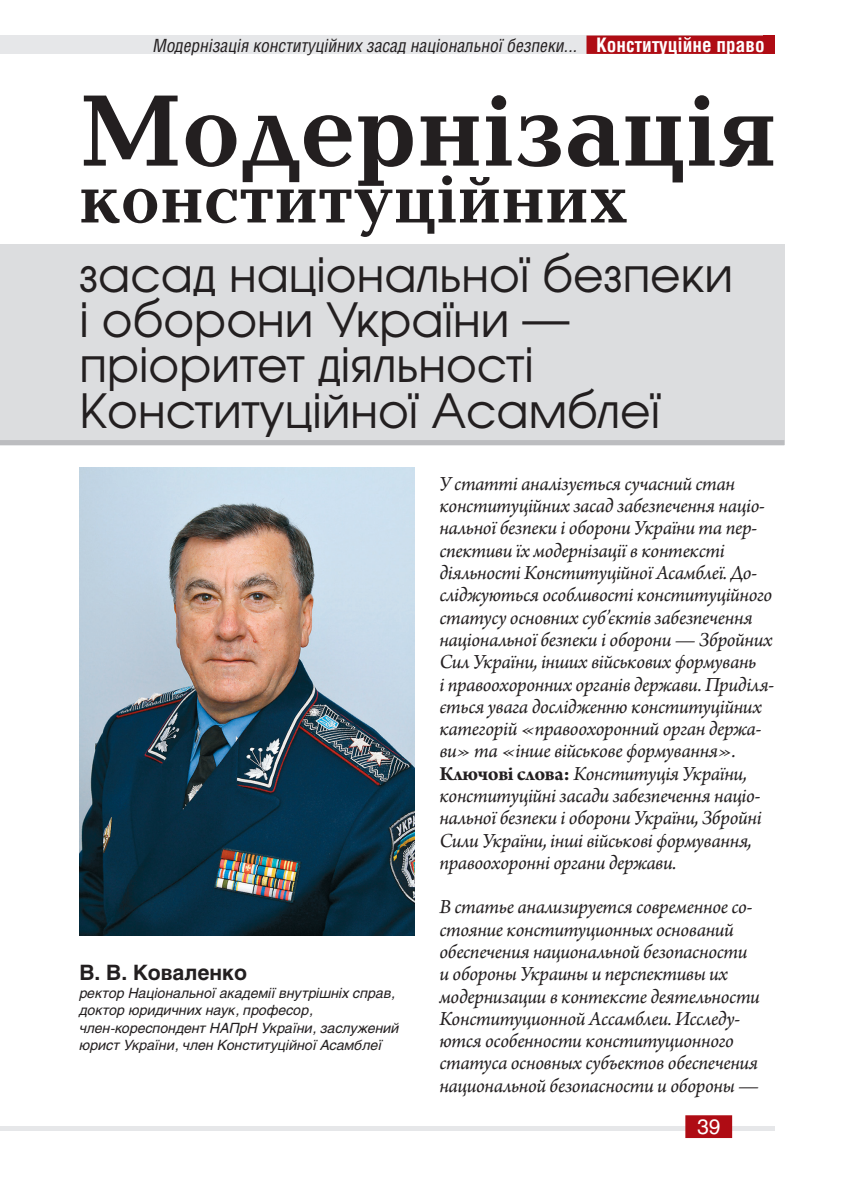
<style>
.page{position:relative;width:844px;height:1191px;background:#fff}
.page>*{position:absolute;margin:0;border:0;box-sizing:border-box;transform-origin:0 0}
.Head_Big{font:700 104.65px "Baltica C";color:#231f20}
.Head_Big-2{font:700 70px "Baltica C";color:#231f20}
.Head_Small{font:47.07px/45.5px "AG Avalanche C";color:#231f20}
.Sinopsis{font:italic 21px/22.2px "Arno Pro";letter-spacing:-.02em;color:#231f20}
.Author{font:700 21px "Helios C";color:#231f20}
.t1{font:21px "AG Letterica C";color:#fff}
.t2{font:italic 17.5px "AG Letterica Condensed C";color:#231f20}
.Author-2{font:italic 14px/17.5px "Helios C";color:#231f20}
.s1{font-weight:700;font-style:normal;font-size:19.25px;color:#fff}
.s2{font-weight:700;font-style:normal}
</style>
<div class="page">
<div style="left:0;top:36px;width:774px;height:18px;background:#e6e7e9"></div>
<div style="left:762px;top:36px;width:12px;height:18px;background:#af0c14"></div>
<div style="left:0;top:1125px;width:774px;height:5px;background:#e6e7e9"></div>
<div style="left:685px;top:1115px;width:47px;height:23px;background:#af0c14"></div>
<div style="left:586px;top:36px;width:178px;height:18px;background:#af0c14"></div>
<div style="left:0;top:245px;width:784px;height:200px;background:#dcdddf"></div>
<div style="left:0;top:440px;width:784px;height:5px;background:#bcbdc0"></div>
<img style="left:79px;top:467px;width:335px;height:468px">
<p class="t2" style="left:153px;top:35px;width:613px">Модернізація конституційних засад національної безпеки... <span class="s1">Конституційне право</span></p>
<p class="Head_Big" style="left:79px;top:75px;width:697px">Модернізація</p>
<p class="Head_Big-2" style="left:79px;top:162px;width:551px">конституційних</p>
<p class="Head_Small" style="left:79px;top:251px;width:655px">засад національної безпеки і оборони України — пріоритет діяльності<br>Конституційної Асамблеї</p>
<p class="Author" style="left:79px;top:960px;width:169px">В. В. Коваленко</p>
<p class="Author-2" style="left:79px;top:984px;width:321px">ректор Національної академії внутрішніх справ, доктор юридичних наук, професор, член-кореспондент НАПрН України, заслужений юрист України, член Конституційної Асамблеї</p>
<p class="Sinopsis" style="left:439px;top:473px;width:336px">У статті аналізується сучасний стан конституційних засад забезпечення націо&shy;нальної безпеки і оборони України та пер&shy;спективи їх модернізації в контексті діяльності Конституційної Асамблеї. До&shy;сліджуються особливості конституційного статусу основних суб’єктів забезпечення національної безпеки і оборони — Збройних Сил України, інших військових формувань<br>і правоохоронних органів держави. Приділя&shy;ється увага дослідженню конституційних категорій «правоохоронний орган держа&shy;ви» та «інше військове формування».</p>
<p class="Sinopsis" style="left:439px;top:763px;width:324px"><span class="s2">Ключові слова:</span> Конституція України, конституційні засади забезпечення націо&shy;нальної безпеки і оборони України, Збройні Сили України, інші військові формування, правоохоронні органи держави.</p>
<p class="Sinopsis" style="left:439px;top:897px;width:322px">В статье анализируется современное со&shy;стояние конституционных оснований обеспечения национальной безопасности и обороны Украины и перспективы их модернизации в контексте деятельности Конституционной Ассамблеи. Исследу&shy;ются особенности конституционного статуса основных субъектов обеспечения национальной безопасности и обороны —</p>
<p class="t1" style="left:696px;top:1114px;width:25px">39</p>
</div>
